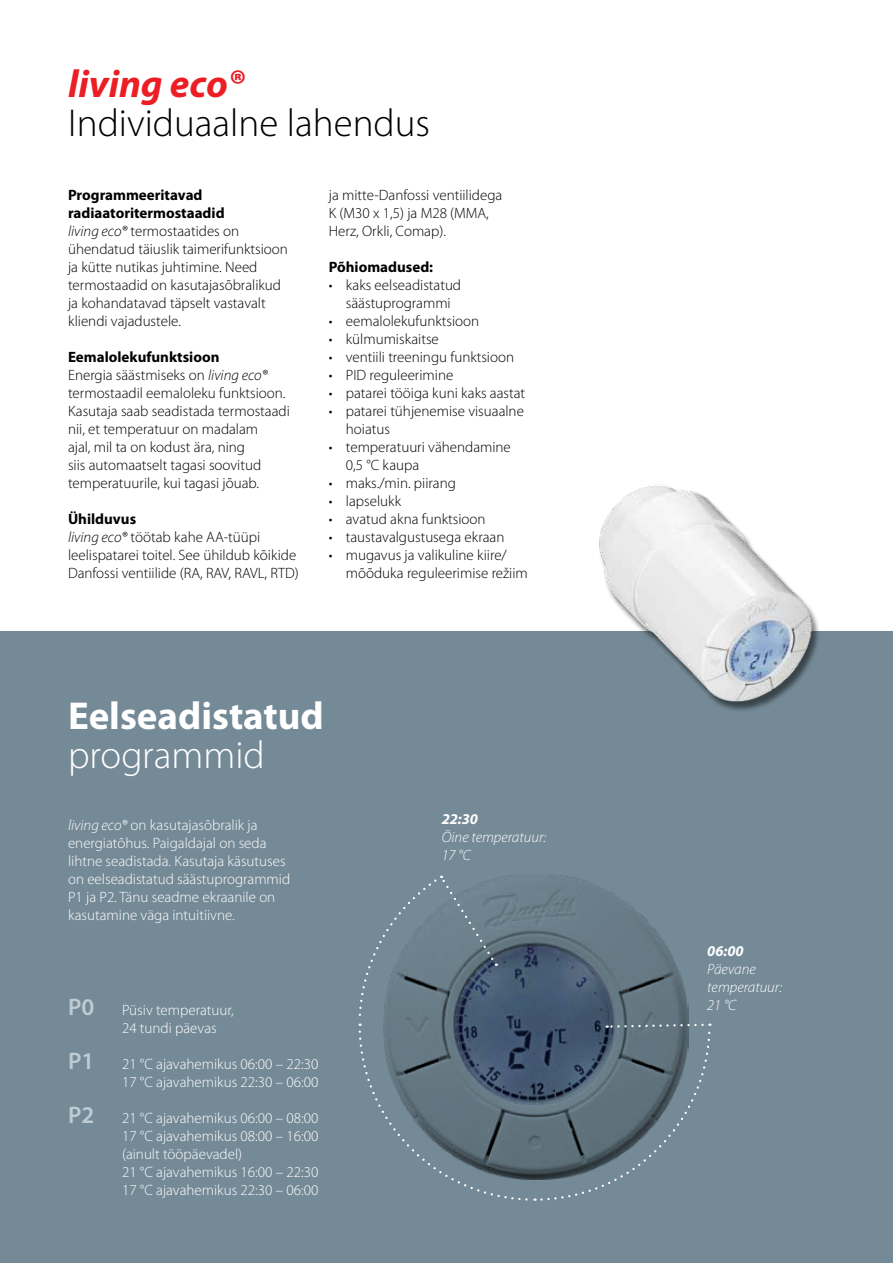
<style>
.page{position:relative;width:893px;height:1263px;background:#fff}
.page>*{position:absolute;margin:0;border:0;box-sizing:border-box;transform-origin:0 0}
.t1{font:300 39px "Myriad Pro";color:#000}
.t2{font:700 39px "Myriad Pro";color:#fff}
.t3{font:italic 700 39px "Myriad Pro";color:#ed1d24}
.t4{font:300 39px "Myriad Pro";color:#fff}
.t5{font:300 15px/18px "Myriad Pro";color:#000}
.t6{font:300 15px/18px "Myriad Pro";color:#fff}
.t7{font:italic 300 15px/18px "Myriad Pro";color:#fff}
.t8{font:700 15px "Myriad Pro";color:#000}
.t9{font:italic 700 15px "Myriad Pro";color:#fff}
.s1{font-weight:700}
.s2{font-style:italic}
.s3{font-weight:600;font-size:24px;color:#beccd3}
</style>
<div class="page">
<div style="left:0;top:631px;width:893px;height:632px;background:#748a96"></div>
<svg style="left:358px;top:876px;width:354px;height:325px"></svg>
<img style="left:599px;top:484px;width:217px;height:227px">
<h1 class="t3" style="left:68px;top:59px;width:177px">living eco®</h1>
<h1 class="t1" style="left:68px;top:102px;width:363px">Individuaalne lahendus</h1>
<p class="t5" style="left:68px;top:186px;width:221px"><span class="s1">Programmeeritavad radiaatoritermostaadid<br></span><span class="s2">living eco®</span> termostaatides on ühendatud täiuslik taimerifunktsioon ja kütte nutikas juhtimine. Need termostaadid on kasutajasõbralikud ja kohandatavad täpselt vastavalt kliendi vajadustele.</p>
<p class="t5" style="left:68px;top:348px;width:223px"><span class="s1">Eemalolekufunktsioon<br></span>Energia säästmiseks on <span class="s2">living eco® </span>termostaadil eemaloleku funktsioon.<br>Kasutaja saab seadistada termostaadi nii, et temperatuur on madalam<br>ajal, mil ta on kodust ära, ning<br>siis automaatselt tagasi soovitud temperatuurile, kui tagasi jõuab.</p>
<p class="t5" style="left:68px;top:510px;width:232px"><span class="s1">Ühilduvus<br></span><span class="s2">living eco®</span> töötab kahe AA-tüüpi leelispatarei toitel. See ühildub kõikide<br>Danfossi ventiilide (RA, RAV, RAVL, RTD)</p>
<p class="t5" style="left:329px;top:186px;width:175px">ja mitte-Danfossi ventiilidega<br>K (M30 x 1,5) ja M28 (MMA,<br>Herz, Orkli, Comap).</p>
<p class="t8" style="left:329px;top:257px;width:106px">Põhiomadused:</p>
<p class="t5" style="left:329px;top:276px;width:134px;text-align:center">• kaks eelseadistatud säästuprogrammi</p>
<p class="t5" style="left:329px;top:312px;width:152px">• eemalolekufunktsioon</p>
<p class="t5" style="left:329px;top:330px;width:112px">• külmumiskaitse</p>
<p class="t5" style="left:329px;top:348px;width:187px">• ventiili treeningu funktsioon</p>
<p class="t5" style="left:329px;top:366px;width:126px">• PID reguleerimine</p>
<p class="t5" style="left:329px;top:384px;width:198px">• patarei tööiga kuni kaks aastat</p>
<p class="t5" style="left:346px;top:402px;width:180px;text-indent:-17px">• patarei tühjenemise visuaalne hoiatus</p>
<p class="t5" style="left:346px;top:438px;width:167px;text-indent:-17px">• temperatuuri vähendamine<br>0,5 °C kaupa</p>
<p class="t5" style="left:329px;top:474px;width:129px">• maks./min. piirang</p>
<p class="t5" style="left:329px;top:492px;width:74px">• lapselukk</p>
<p class="t5" style="left:329px;top:510px;width:158px">• avatud akna funktsioon</p>
<p class="t5" style="left:329px;top:528px;width:177px">• taustavalgustusega ekraan</p>
<p class="t5" style="left:346px;top:546px;width:183px;text-indent:-17px">• mugavus ja valikuline kiire/ mõõduka reguleerimise režiim</p>
<h1 class="t2" style="left:68px;top:690px;width:257px">Eelseadistatud</h1>
<h1 class="t4" style="left:68px;top:733px;width:198px">programmid</h1>
<p class="t6" style="left:68px;top:816px;width:224px"><span class="s2">living eco®</span> on kasutajasõbralik ja energiatõhus. Paigaldajal on seda lihtne seadistada. Kasutaja käsutuses on eelseadistatud säästuprogrammid P1 ja P2. Tänu seadme ekraanile on kasutamine väga intuitiivne.</p>
<p class="t6" style="left:122px;top:1001px;width:113px;text-indent:-54px"><span class="s3">P0</span> Püsiv temperatuur,<br>24 tundi päevas</p>
<p class="t6" style="left:68px;top:1055px;width:252px;text-align:right"><span class="s3">P1</span> 21 °C ajavahemikus 06:00 – 22:30<br>17 °C ajavahemikus 22:30 – 06:00</p>
<p class="t6" style="left:122px;top:1109px;width:198px;text-indent:-54px"><span class="s3">P2</span> 21 °C ajavahemikus 06:00 – 08:00<br>17 °C ajavahemikus 08:00 – 16:00 (ainult tööpäevadel)<br>21 °C ajavahemikus 16:00 – 22:30<br>17 °C ajavahemikus 22:30 – 06:00</p>
<p class="t9" style="left:442px;top:810px;width:38px">22:30</p>
<p class="t7" style="left:442px;top:828px;width:106px">Öine temperatuur:<br>17 °C</p>
<p class="t9" style="left:707px;top:941px;width:38px">06:00</p>
<p class="t7" style="left:707px;top:960px;width:76px">Päevane temperatuur:<br>21 °C</p>
</div>
